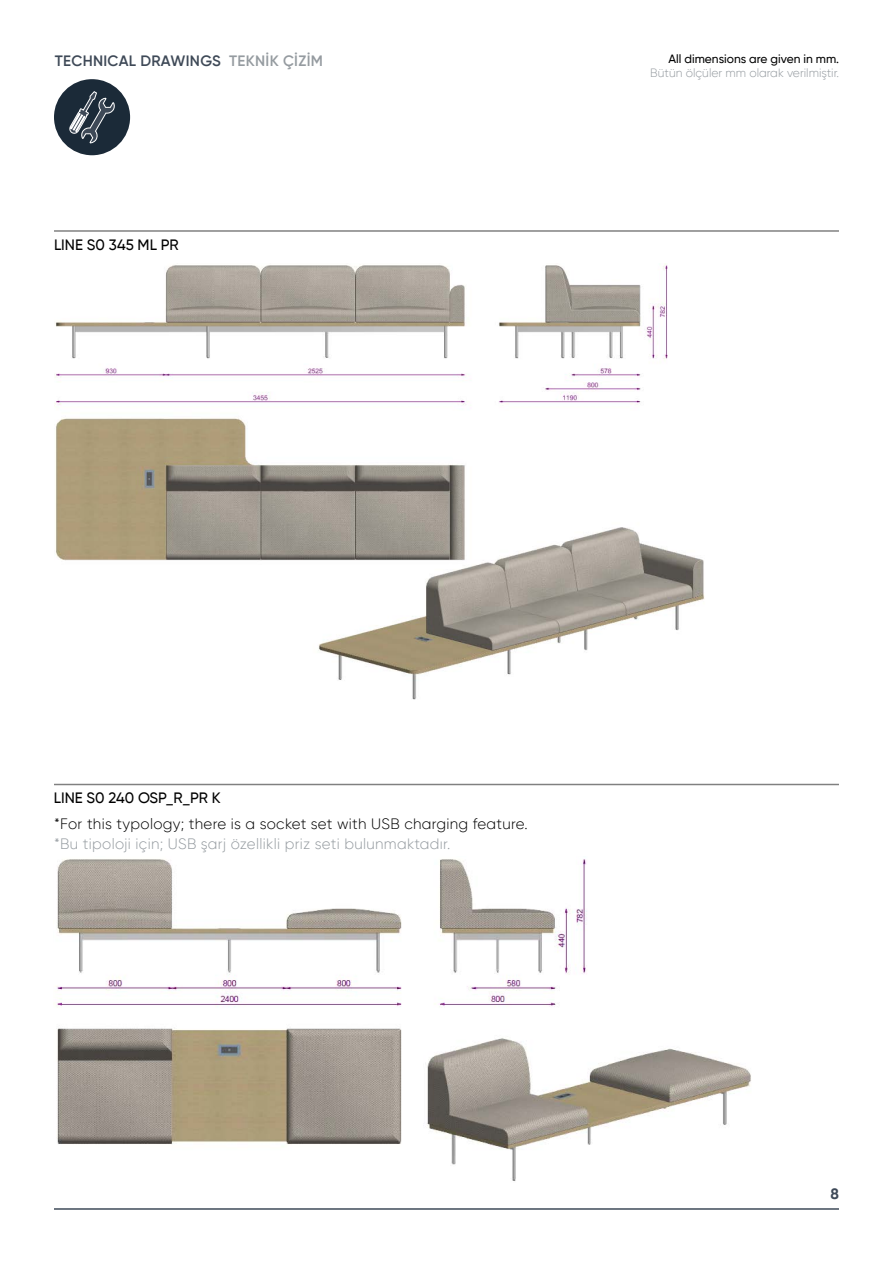
<style>
.page{position:relative;width:893px;height:1263px;background:#fff}
.page>*{position:absolute;margin:0;border:0;box-sizing:border-box;transform-origin:0 0}
.t1{font:300 15px "Gilroy";letter-spacing:.02em;color:#000}
.t2{font:300 15px "Gilroy";letter-spacing:.02em;color:#959ba0}
.t3{font:500 15px "Gilroy";color:#000}
.t4{font:600 15px "Gilroy";letter-spacing:.02em;color:#3e4957}
.t5{font:700 15px "Gilroy";color:#3f4a59}
.t6{font:300 12px "Gilroy";color:#959ba0}
.t7{font:500 12px "Gilroy";color:#000}
.s1{color:#959ba0}
</style>
<div class="page">
<hr style="left:54px;top:1208px;width:785px;height:2px;background:#3f4a59">
<img style="left:54px;top:264px;width:651px;height:436px">
<img style="left:56px;top:859px;width:695px;height:322px">
<hr style="left:54px;top:230px;width:785px;height:2px;background:#000">
<hr style="left:54px;top:784px;width:785px;height:1px;background:#000">
<div style="left:54px;top:79px;width:76px;height:76px;background:#1b2a38;border-radius:50%"></div>
<svg style="left:69px;top:91px;width:46px;height:53px"></svg>
<p class="t4" style="left:55px;top:51px;width:270px">TECHNICAL DRAWINGS <span class="s1">TEKNİK ÇİZİM</span></p>
<p class="t3" style="left:54px;top:235px;width:126px">LINE S0 345 ML PR</p>
<p class="t7" style="left:669px;top:52px;width:172px">All dimensions are given in mm.</p>
<p class="t6" style="left:650px;top:65px;width:191px">Bütün ölçüler mm olarak verilmiştir.</p>
<p class="t3" style="left:54px;top:789px;width:168px">LINE S0 240 OSP_R_PR K</p>
<p class="t1" style="left:54px;top:815px;width:475px">*For this typology; there is a socket set with USB charging feature.</p>
<p class="t2" style="left:54px;top:834px;width:398px">*Bu tipoloji için; USB şarj özellikli priz seti bulunmaktadır.</p>
<p class="t5" style="left:830px;top:1185px;width:10px">8</p>
</div>
